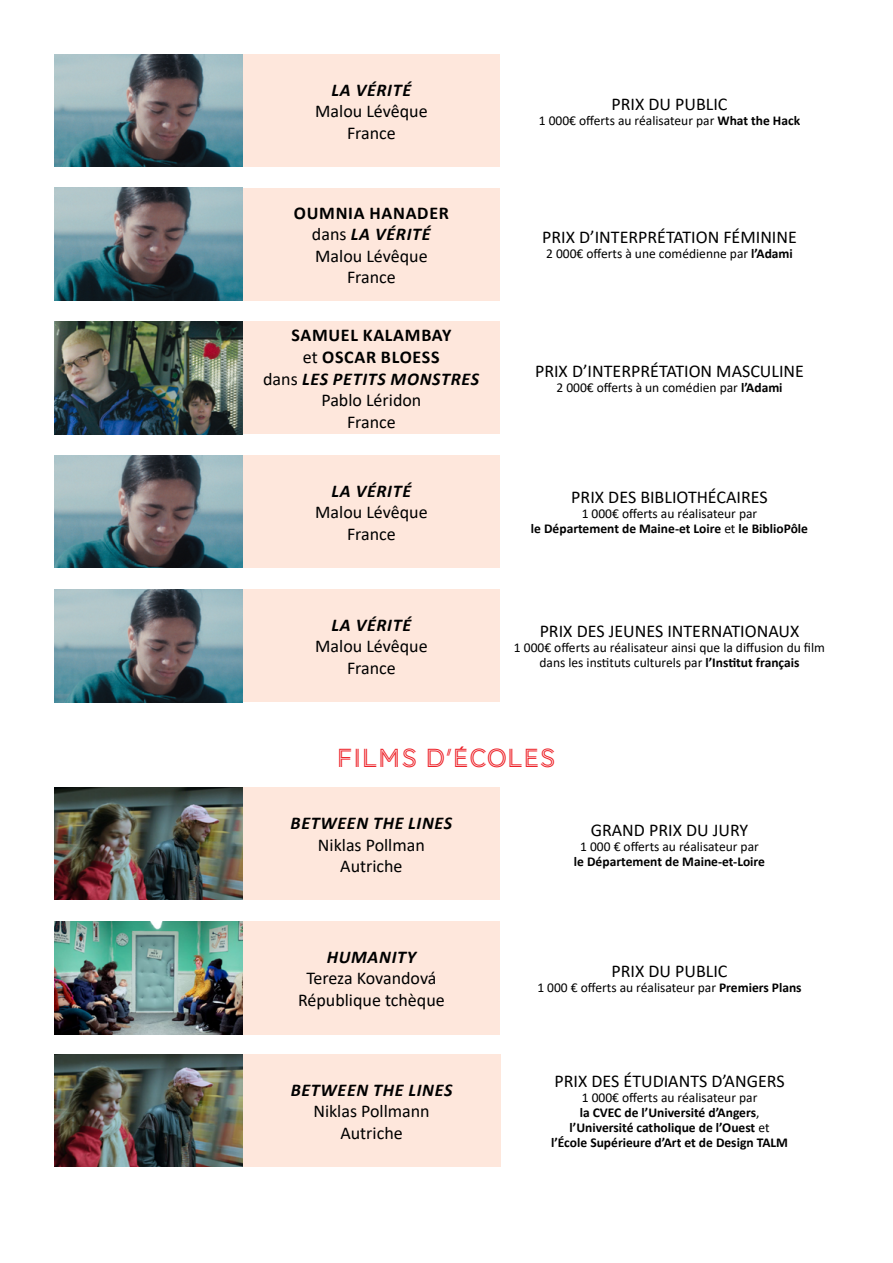
<style>
.page{position:relative;width:893px;height:1263px;background:#fff}
.page>*{position:absolute;margin:0;border:0;box-sizing:border-box;transform-origin:0 0}
.t1{font:27px "AW Conqueror Std Inline";color:#ed1d24}
.t2{font:18px/21.6px "Calibri";color:#000;text-align:center}
.t3{font:700 18px/21.6px "Calibri";letter-spacing:.04em;color:#000;text-align:center}
.t4{font:italic 700 18px "Calibri";letter-spacing:.04em;color:#000}
.t5{font:13.5px/15px "Calibri";color:#000;text-align:center}
.t6{font:700 13.5px/15px "Calibri";color:#000;text-align:center}
.s1{font-weight:700}
.s2{font-weight:700;font-style:italic}
.s3{font-weight:400}
.s4{font-style:italic}
</style>
<div class="page">
<div style="left:243px;top:54px;width:257px;height:113px;background:#fee7dc"></div>
<img style="left:54px;top:54px;width:189px;height:113px">
<div style="left:243px;top:188px;width:257px;height:113px;background:#fee7dc"></div>
<img style="left:54px;top:188px;width:189px;height:113px">
<div style="left:243px;top:322px;width:257px;height:112px;background:#fee7dc"></div>
<img style="left:54px;top:322px;width:189px;height:112px">
<div style="left:243px;top:455px;width:257px;height:113px;background:#fee7dc"></div>
<img style="left:54px;top:455px;width:189px;height:113px">
<div style="left:243px;top:589px;width:257px;height:113px;background:#fee7dc"></div>
<img style="left:54px;top:589px;width:189px;height:113px">
<div style="left:243px;top:788px;width:257px;height:112px;background:#fee7dc"></div>
<img style="left:54px;top:788px;width:189px;height:112px">
<div style="left:243px;top:921px;width:257px;height:113px;background:#fee7dc"></div>
<img style="left:54px;top:921px;width:189px;height:113px">
<div style="left:243px;top:1054px;width:257px;height:113px;background:#fee7dc"></div>
<img style="left:54px;top:1054px;width:189px;height:113px">
<p class="t4" style="left:332px;top:77px;width:81px">LA VÉRITÉ</p>
<p class="t2" style="left:315px;top:100px;width:114px">Malou Lévêque<br>France</p>
<p class="t2" style="left:294px;top:201px;width:157px"><span class="s1">OUMNIA HANADER </span>dans <span class="s2">LA VÉRITÉ<br></span>Malou Lévêque<br>France</p>
<p class="t3" style="left:263px;top:324px;width:218px">SAMUEL KALAMBAY<br><span class="s3">et</span> OSCAR BLOESS<br><span class="s3">dans</span> <span class="s4">LES PETITS MONSTRES<br></span><span class="s3">Pablo Léridon<br>France</span></p>
<p class="t4" style="left:332px;top:478px;width:81px">LA VÉRITÉ</p>
<p class="t2" style="left:315px;top:501px;width:114px">Malou Lévêque<br>France</p>
<p class="t4" style="left:332px;top:612px;width:81px">LA VÉRITÉ</p>
<p class="t2" style="left:315px;top:635px;width:114px">Malou Lévêque<br>France</p>
<p class="t2" style="left:611px;top:93px;width:118px">PRIX DU PUBLIC</p>
<p class="t5" style="left:539px;top:113px;width:263px">1 000€ offerts au réalisateur par <span class="s1">What the Hack</span></p>
<p class="t2" style="left:542px;top:226px;width:256px">PRIX D’INTERPRÉTATION FÉMININE</p>
<p class="t5" style="left:546px;top:246px;width:248px">2 000€ offerts à une comédienne par <span class="s1">l’Adami</span></p>
<p class="t2" style="left:535px;top:360px;width:270px">PRIX D’INTERPRÉTATION MASCULINE</p>
<p class="t5" style="left:556px;top:380px;width:228px">2 000€ offerts à un comédien par <span class="s1">l’Adami</span></p>
<p class="t2" style="left:571px;top:486px;width:198px">PRIX DES BIBLIOTHÉCAIRES</p>
<p class="t6" style="left:531px;top:506px;width:279px"><span class="s3">1 000€ offerts au réalisateur par<br></span>le Département de Maine-et Loire <span class="s3">et</span> le BiblioPôle</p>
<p class="t2" style="left:540px;top:620px;width:261px">PRIX DES JEUNES INTERNATIONAUX</p>
<p class="t5" style="left:514px;top:640px;width:312px">1 000€ offerts au réalisateur ainsi que la diffusion du film dans les instituts culturels par <span class="s1">l’Institut français</span></p>
<h1 class="t1" style="left:336px;top:743px;width:221px">FILMS D’ÉCOLES</h1>
<p class="t4" style="left:291px;top:810px;width:163px">BETWEEN THE LINES</p>
<p class="t2" style="left:318px;top:833px;width:108px">Niklas Pollman<br>Autriche</p>
<p class="t2" style="left:591px;top:818px;width:159px">GRAND PRIX DU JURY</p>
<p class="t5" style="left:580px;top:838px;width:180px">1 000 € offerts au réalisateur par</p>
<p class="t6" style="left:574px;top:853px;width:193px">le Département de Maine-et-Loire</p>
<p class="t4" style="left:327px;top:944px;width:91px">HUMANITY</p>
<p class="t2" style="left:298px;top:967px;width:148px">Tereza Kovandová<br>République tchèque</p>
<p class="t4" style="left:291px;top:1077px;width:163px">BETWEEN THE LINES</p>
<p class="t2" style="left:313px;top:1100px;width:118px">Niklas Pollmann<br>Autriche</p>
<p class="t2" style="left:611px;top:960px;width:118px">PRIX DU PUBLIC</p>
<p class="t5" style="left:537px;top:980px;width:266px">1 000 € offerts au réalisateur par <span class="s1">Premiers Plans</span></p>
<p class="t2" style="left:554px;top:1070px;width:232px">PRIX DES ÉTUDIANTS D’ANGERS</p>
<p class="t6" style="left:551px;top:1090px;width:238px"><span class="s3">1 000€ offerts au réalisateur par<br></span>la CVEC de l’Université d’Angers<span class="s3">, </span>l’Université catholique de l’Ouest <span class="s3">et </span>l’École Supérieure d’Art et de Design TALM</p>
</div>
